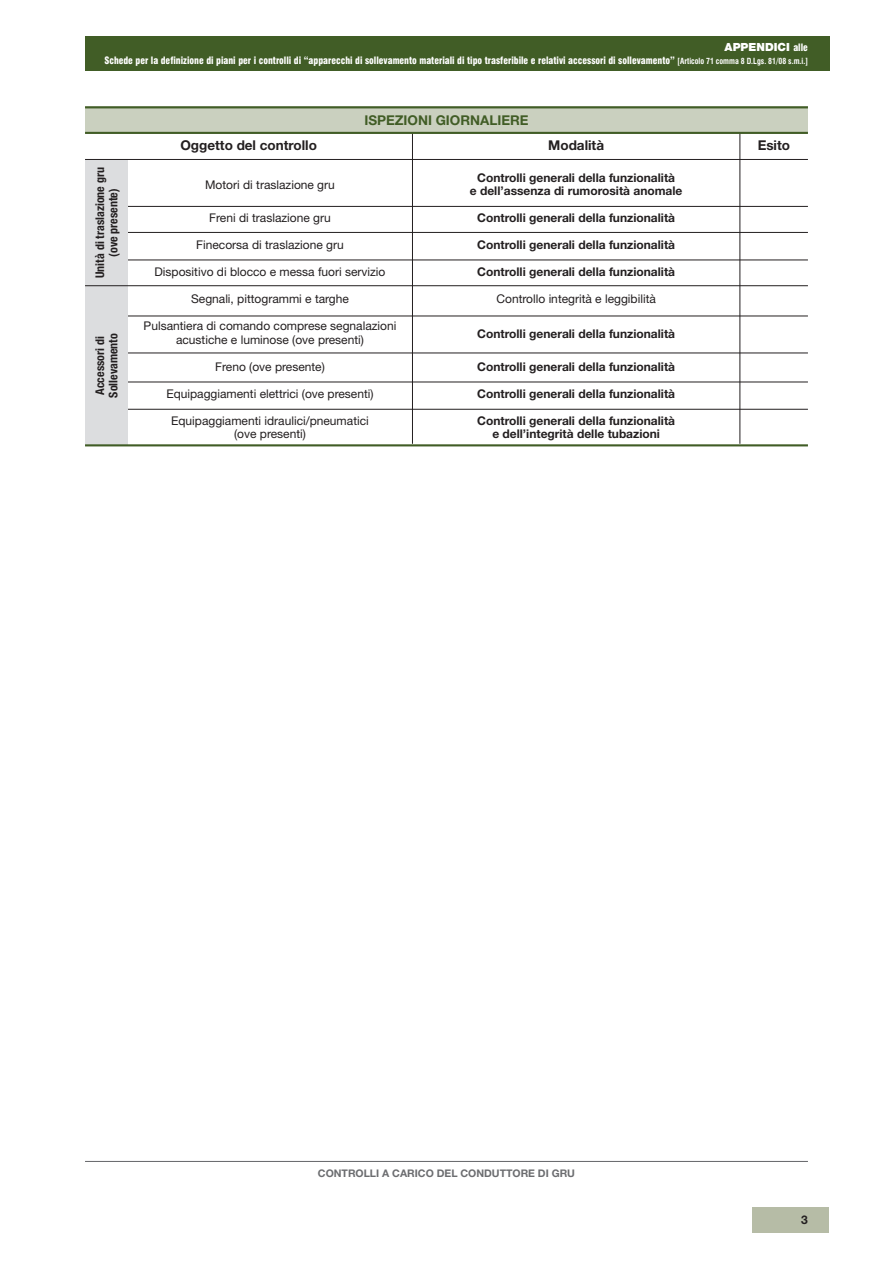
<style>
.page{position:relative;width:893px;height:1263px;background:#fff}
.page>*{position:absolute;margin:0;border:0;box-sizing:border-box;transform-origin:0 0}
.t1{font:700 13.5px "Helvetica Neue";color:#231f20}
.t2{font:700 13.5px "Helvetica Neue";color:#415d26}
.t3{font:12px/13.5px "Helvetica Neue";color:#231f20;text-align:center}
.t4{font:700 12px/13.5px "Helvetica Neue";color:#231f20;text-align:center}
.t5{font:700 condensed 12px/13.5px "Helvetica Neue";color:#231f20}
.t6{font:900 11.25px "Helvetica Neue";color:#fff}
.t7{font:700 10.5px "Helvetica Neue";color:#6c6d70}
.t8{font:900 condensed 9.9px "Swiss 721 BT";color:#fff;scale:.95 1}
.s1{font-family:"Swiss 721 BT";font-stretch:condensed;font-size:9.9px}
.s2{font-weight:700;font-size:8.25px}
</style>
<div class="page">
<div style="left:85px;top:36px;width:744px;height:34px;background:#415d26"></div>
<div style="left:753px;top:1208px;width:76px;height:25px;background:#b6bca6"></div>
<div style="left:85px;top:106px;width:723px;height:26px;background:#cad0bf"></div>
<hr style="left:128px;top:353px;width:680px;height:1px;background:#231f20">
<hr style="left:128px;top:206px;width:680px;height:1px;background:#231f20">
<hr style="left:128px;top:232px;width:680px;height:1px;background:#231f20">
<hr style="left:128px;top:260px;width:680px;height:1px;background:#231f20">
<hr style="left:128px;top:316px;width:680px;height:1px;background:#231f20">
<hr style="left:128px;top:382px;width:680px;height:1px;background:#231f20">
<hr style="left:128px;top:409px;width:680px;height:1px;background:#231f20">
<div style="left:85px;top:286px;width:43px;height:159px;background:#dcdddf"></div>
<div style="left:85px;top:159px;width:43px;height:127px;background:#dcdddf"></div>
<hr style="left:412px;top:132px;width:1px;height:312px;background:#231f20">
<hr style="left:739px;top:133px;width:1px;height:311px;background:#231f20">
<hr style="left:85px;top:159px;width:723px;height:1px;background:#231f20">
<hr style="left:85px;top:444px;width:723px;height:2px;background:#415d26">
<hr style="left:85px;top:106px;width:723px;height:2px;background:#415d26">
<hr style="left:85px;top:132px;width:723px;height:2px;background:#415d26">
<hr style="left:85px;top:1161px;width:723px;height:1px;background:#6c6d70">
<hr style="left:85px;top:285px;width:723px;height:1px;background:#231f20">
<p class="t6" style="left:725px;top:43px;width:85px">APPENDICI <span class="s1">alle</span></p>
<p class="t8" style="left:104px;top:56px;width:742px">Schede per la definizione di piani per i controlli di “apparecchi di sollevamento materiali di tipo trasferibile e relativi accessori di sollevamento” <span class="s2">[Articolo 71 comma 8 D.Lgs. 81/08 s.m.i.]</span></p>
<p class="t2" style="left:364px;top:115px;width:166px">ISPEZIONI GIORNALIERE</p>
<p class="t5" style="left:94px;top:278px;width:112px;text-align:center;rotate:-90deg">Unità di traslazione gru (ove presente)</p>
<p class="t5" style="left:94px;top:398px;width:66px;rotate:-90deg">Accessori di<br>Sollevamento</p>
<p class="t1" style="left:180px;top:141px;width:138px">Oggetto del controllo</p>
<p class="t1" style="left:548px;top:141px;width:57px">Modalità</p>
<p class="t1" style="left:758px;top:141px;width:34px">Esito</p>
<p class="t3" style="left:205px;top:179px;width:131px">Motori di traslazione gru</p>
<p class="t4" style="left:470px;top:172px;width:214px">Controlli generali della funzionalità<br>e dell’assenza di rumorosità anomale</p>
<p class="t3" style="left:209px;top:212px;width:123px">Freni di traslazione gru</p>
<p class="t4" style="left:477px;top:212px;width:199px">Controlli generali della funzionalità</p>
<p class="t3" style="left:196px;top:239px;width:149px">Finecorsa di traslazione gru</p>
<p class="t4" style="left:477px;top:239px;width:199px">Controlli generali della funzionalità</p>
<p class="t3" style="left:155px;top:266px;width:232px">Dispositivo di blocco e messa fuori servizio</p>
<p class="t4" style="left:477px;top:266px;width:199px">Controlli generali della funzionalità</p>
<p class="t3" style="left:191px;top:293px;width:159px">Segnali, pittogrammi e targhe</p>
<p class="t3" style="left:496px;top:293px;width:161px">Controllo integrità e leggibilità</p>
<p class="t3" style="left:144px;top:320px;width:254px">Pulsantiera di comando comprese segnalazioni acustiche e luminose (ove presenti)</p>
<p class="t4" style="left:477px;top:328px;width:199px">Controlli generali della funzionalità</p>
<p class="t3" style="left:215px;top:361px;width:111px">Freno (ove presente)</p>
<p class="t4" style="left:477px;top:361px;width:199px">Controlli generali della funzionalità</p>
<p class="t3" style="left:166px;top:388px;width:209px">Equipaggiamenti elettrici (ove presenti)</p>
<p class="t4" style="left:477px;top:388px;width:199px">Controlli generali della funzionalità</p>
<p class="t3" style="left:171px;top:415px;width:199px">Equipaggiamenti idraulici/pneumatici</p>
<p class="t4" style="left:477px;top:415px;width:199px">Controlli generali della funzionalità</p>
<p class="t3" style="left:234px;top:428px;width:73px">(ove presenti)</p>
<p class="t4" style="left:492px;top:428px;width:169px">e dell’integrità delle tubazioni</p>
<p class="t7" style="left:318px;top:1170px;width:259px">CONTROLLI A CARICO DEL CONDUTTORE DI GRU</p>
<p class="t4" style="left:801px;top:1214px;width:8px">3</p>
</div>
